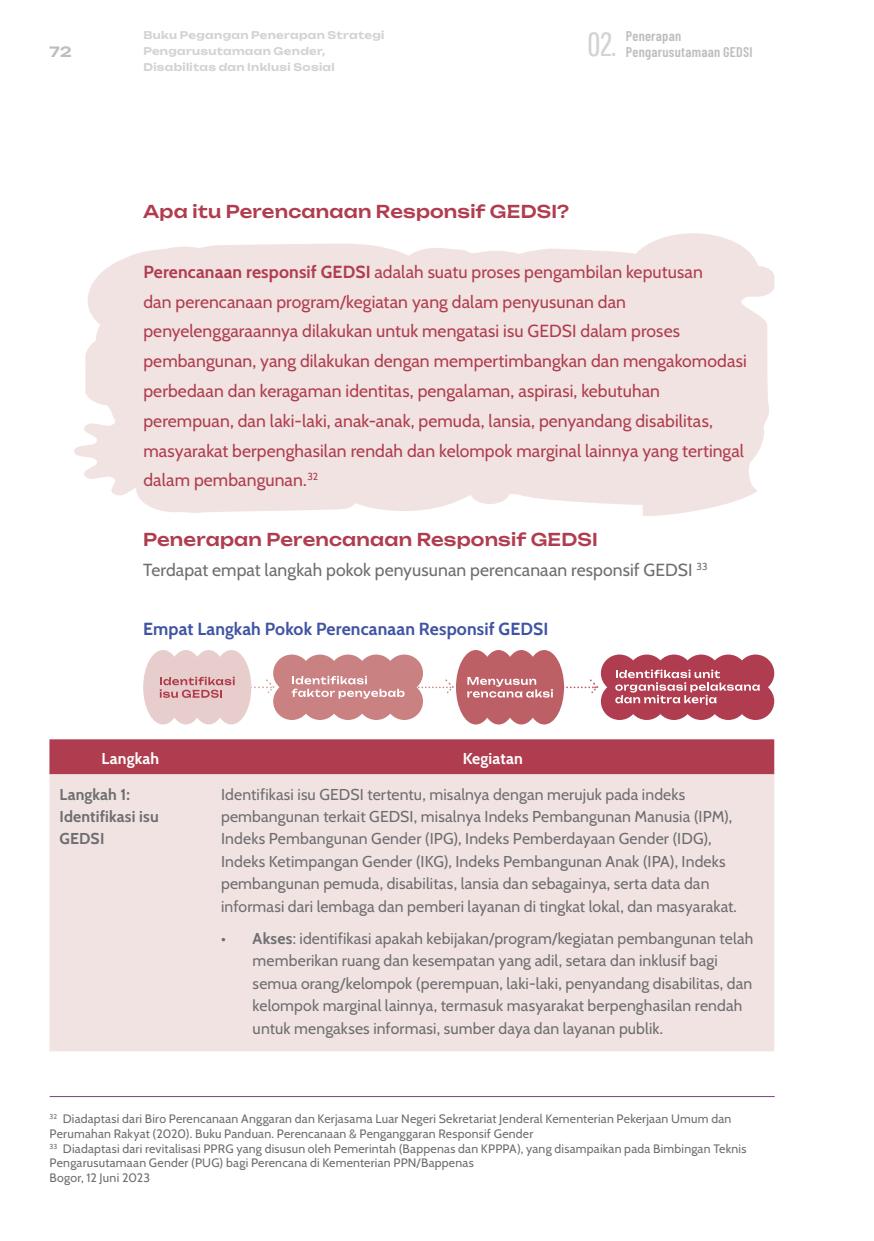
<style>
.page{position:relative;width:874px;height:1241px;background:#fff}
.page>*{position:absolute;margin:0;border:0;box-sizing:border-box;transform-origin:0 0}
.t1{font:33.07px "Pathway Gothic One";color:#d1d3d4}
.t2{font:17.5px/29.8px "Cabin";letter-spacing:.005em;color:#b03d4f}
.t3{font:500 17.5px "Unbounded";letter-spacing:.01em;color:#b03d4f}
.t4{font:17.5px "Cabin";letter-spacing:.005em;color:#6d6e71}
.t5{font:700 17.5px "Cabin";letter-spacing:.005em;color:#4054a3}
.t6{font:15.75px/22.4px "Cabin";letter-spacing:.01em;color:#6d6e71}
.t7{font:700 15.75px/22.4px "Cabin";letter-spacing:.01em;color:#6d6e71}
.t8{font:700 15.75px "Cabin";letter-spacing:.01em;color:#fff}
.t9{font:600 14px "Barlow Condensed";letter-spacing:.02em;color:#bcbec0}
.t10{font:600 14px "Unbounded";color:#bcbec0}
.t11{font:12.25px/14.7px "Cabin";letter-spacing:.02em;color:#6d6e71}
.t12{font:600 10.5px/15.8px "Unbounded";letter-spacing:.03em;color:#d1d3d4}
.s1{font-weight:700}
</style>
<div class="page">
<div style="left:49px;top:739px;width:724px;height:35px;background:#b03d4f"></div>
<div style="left:49px;top:774px;width:724px;height:277px;background:#f1e3e1"></div>
<hr style="left:50px;top:1096px;width:724px;height:1px;background:#78417f">
<svg style="left:74px;top:233px;width:700px;height:283px;fill:#f1e3e1"></svg>
<svg style="left:143px;top:650px;width:630px;height:74px"></svg>
<p class="t10" style="left:50px;top:40px;width:24px">72</p>
<p class="t12" style="left:143px;top:26px;width:242px">Buku Pegangan Penerapan Strategi<br>Pengarusutamaan Gender,<br>Disabilitas dan Inklusi Sosial</p>
<p class="t9" style="left:625px;top:26px;width:57px">Penerapan</p>
<h1 class="t1" style="left:587px;top:22px;width:31px">02.</h1>
<p class="t9" style="left:625px;top:42px;width:128px">Pengarusutamaan GEDSI</p>
<p class="t3" style="left:143px;top:197px;width:427px">Apa itu Perencanaan Responsif GEDSI?</p>
<p class="t2" style="left:143px;top:256px;width:604px"><span class="s1">Perencanaan responsif GEDSI</span> adalah suatu proses pengambilan keputusan<br>dan perencanaan program/kegiatan yang dalam penyusunan dan penyelenggaraannya dilakukan untuk mengatasi isu GEDSI dalam proses pembangunan, yang dilakukan dengan mempertimbangkan dan mengakomodasi perbedaan dan keragaman identitas, pengalaman, aspirasi, kebutuhan perempuan, dan laki-laki, anak-anak, pemuda, lansia, penyandang disabilitas, masyarakat berpenghasilan rendah dan kelompok marginal lainnya yang tertingal dalam pembangunan.<sup>32</sup></p>
<p class="t3" style="left:143px;top:524px;width:456px">Penerapan Perencanaan Responsif GEDSI</p>
<p class="t4" style="left:143px;top:555px;width:565px">Terdapat empat langkah pokok penyusunan perencanaan responsif GEDSI <sup>33</sup></p>
<p class="t5" style="left:143px;top:615px;width:406px">Empat Langkah Pokok Perencanaan Responsif GEDSI</p>
<p class="t8" style="left:101px;top:746px;width:59px">Langkah</p>
<p class="t8" style="left:462px;top:746px;width:62px">Kegiatan</p>
<p class="t7" style="left:59px;top:781px;width:101px">Langkah 1:<br>Identifikasi isu<br>GEDSI</p>
<p class="t6" style="left:221px;top:781px;width:517px">Identifikasi isu GEDSI tertentu, misalnya dengan merujuk pada indeks pembangunan terkait GEDSI, misalnya Indeks Pembangunan Manusia (IPM), Indeks Pembangunan Gender (IPG), Indeks Pemberdayaan Gender (IDG), Indeks Ketimpangan Gender (IKG), Indeks Pembangunan Anak (IPA), Indeks pembangunan pemuda, disabilitas, lansia dan sebagainya, serta data dan informasi dari lembaga dan pemberi layanan di tingkat lokal, dan masyarakat.</p>
<p class="t6" style="left:252px;top:926px;width:502px;text-indent:-32px">• <span class="s1">Akses</span>: identifikasi apakah kebijakan/program/kegiatan pembangunan telah memberikan ruang dan kesempatan yang adil, setara dan inklusif bagi semua orang/kelompok (perempuan, laki-laki, penyandang disabilitas, dan kelompok marginal lainnya, termasuk masyarakat berpenghasilan rendah untuk mengakses informasi, sumber daya dan layanan publik.</p>
<p class="t11" style="left:50px;top:1110px;width:698px"><sup>32</sup> Diadaptasi dari Biro Perencanaan Anggaran dan Kerjasama Luar Negeri Sekretariat Jenderal Kementerian Pekerjaan Umum dan Perumahan Rakyat (2020). Buku Panduan. Perencanaan &amp; Penganggaran Responsif Gender<br><sup>33</sup> Diadaptasi dari revitalisasi PPRG yang disusun oleh Pemerintah (Bappenas dan KPPPA), yang disampaikan pada Bimbingan Teknis Pengarusutamaan Gender (PUG) bagi Perencana di Kementerian PPN/Bappenas<br>Bogor, 12 Juni 2023</p>
</div>
